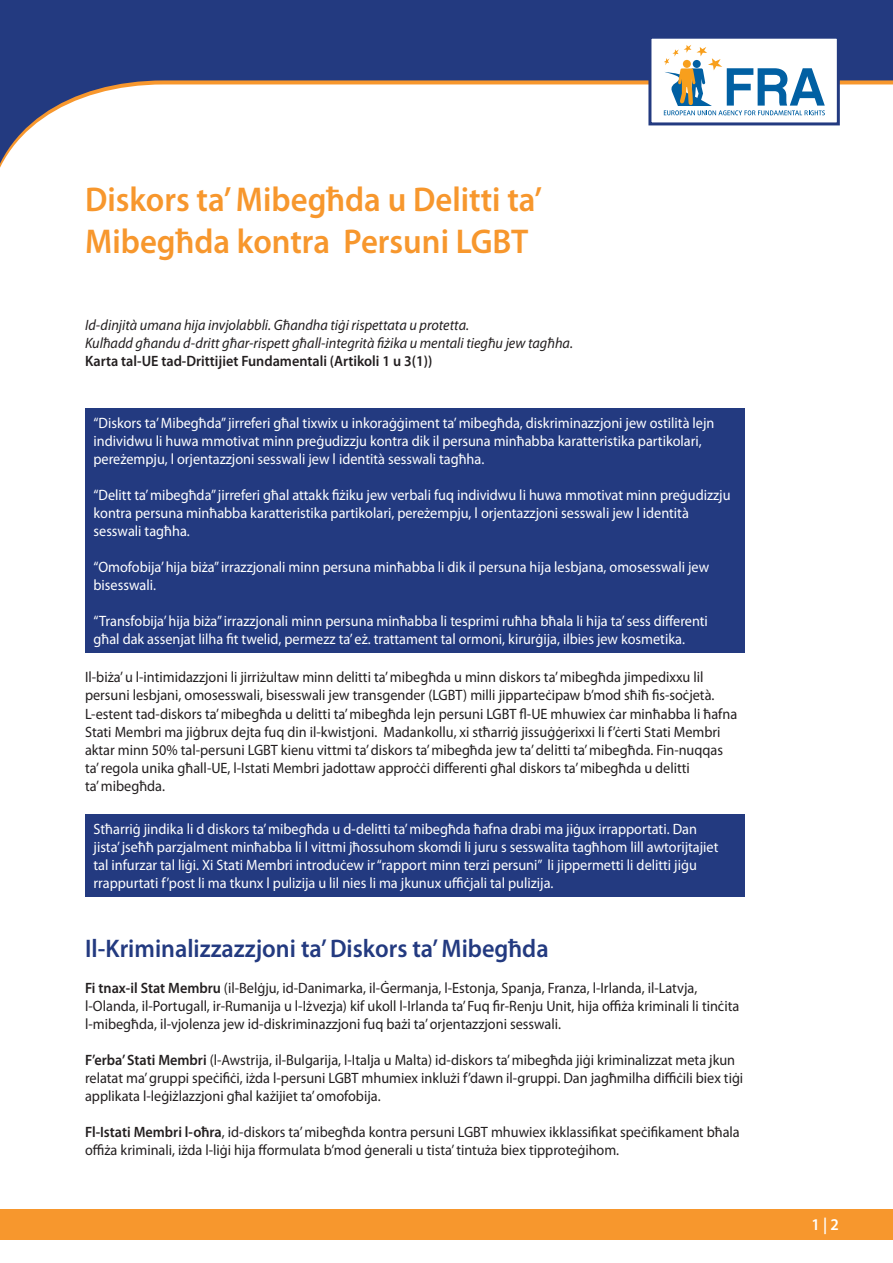
<style>
.page{position:relative;width:893px;height:1263px;background:#fff}
.page>*{position:absolute;margin:0;border:0;box-sizing:border-box;transform-origin:0 0}
.t1{font:600 34.5px/41.4px "Myriad Pro";color:#f7972d;scale:.95 1}
.t2{font:600 25.5px "Myriad Pro";color:#233a80;scale:.95 1}
.t3{font:600 16.5px "Myriad Pro";color:#fff;scale:.95 1}
.t4{font:15px/18px "Myriad Pro";color:#231f20;scale:.95 1}
.t5{font:15px/18px "Myriad Pro";color:#fff;scale:.95 1}
.t6{font:italic 15px/18px "Myriad Pro";color:#231f20;scale:.95 1}
.t7{font:600 15px "Myriad Pro";color:#231f20;scale:.95 1}
.s1{font-weight:600}
</style>
<div class="page">
<svg style="left:0;top:0;width:893px;height:168px;fill:#233a80"></svg>
<div style="left:85px;top:408px;width:659px;height:244px;background:#233a80"></div>
<div style="left:85px;top:814px;width:659px;height:83px;background:#233a80"></div>
<div style="left:0;top:1209px;width:893px;height:30px;background:#f7972d"></div>
<div style="left:648px;top:36px;width:192px;height:89px;background:#fff;border:3px solid #233a80"></div>
<svg style="left:663px;top:45px;width:162px;height:71px"></svg>
<h1 class="t1" style="left:85px;top:180px;width:483px">Diskors ta’ Mibegħda u Delitti ta’<br>Mibegħda kontra Persuni LGBT</h1>
<p class="t6" style="left:85px;top:316px;width:515px">Id-dinjità umana hija invjolabbli. Għandha tiġi rispettata u protetta.<br>Kulħadd għandu d-dritt għar-rispett għall-integrità fiżika u mentali tiegħu jew tagħha.</p>
<p class="t7" style="left:85px;top:353px;width:367px">Karta tal-UE tad-Drittijiet Fundamentali (Artikoli 1 u 3(1))</p>
<p class="t5" style="left:94px;top:414px;width:655px">“Diskors ta’ Mibegħda” jirreferi għal tixwix u inkoraġġiment ta’ mibegħda, diskriminazzjoni jew ostilità lejn individwu li huwa mmotivat minn preġudizzju kontra dik il persuna minħabba karatteristika partikolari, pereżempju, l orjentazzjoni sesswali jew l identità sesswali tagħha.</p>
<p class="t5" style="left:94px;top:486px;width:672px">“Delitt ta’ mibegħda” jirreferi għal attakk fiżiku jew verbali fuq individwu li huwa mmotivat minn preġudizzju kontra persuna minħabba karatteristika partikolari, pereżempju, l orjentazzjoni sesswali jew l identità sesswali tagħha.</p>
<p class="t5" style="left:94px;top:558px;width:650px">“Omofobija’ hija biża” irrazzjonali minn persuna minħabba li dik il persuna hija lesbjana, omosesswali jew bisesswali.</p>
<p class="t5" style="left:94px;top:612px;width:648px">“Transfobija’ hija biża” irrazzjonali minn persuna minħabba li tesprimi ruħha bħala li hija ta’ sess differenti għal dak assenjat lilha fit twelid, permezz ta’ eż. trattament tal ormoni, kirurġija, ilbies jew kosmetika.</p>
<p class="t4" style="left:85px;top:669px;width:688px">Il-biża’ u l-intimidazzjoni li jirriżultaw minn delitti ta’ mibegħda u minn diskors ta’ mibegħda jimpedixxu lil persuni lesbjani, omosesswali, bisesswali jew transgender (LGBT) milli jipparteċipaw b’mod sħiħ fis-soċjetà.<br>L-estent tad-diskors ta’ mibegħda u delitti ta’ mibegħda lejn persuni LGBT fl-UE mhuwiex ċar minħabba li ħafna Stati Membri ma jiġbrux dejta fuq din il-kwistjoni. Madankollu, xi stħarriġ jissuġġerixxi li f’ċerti Stati Membri aktar minn 50% tal-persuni LGBT kienu vittmi ta’ diskors ta’ mibegħda jew ta’ delitti ta’ mibegħda. Fin-nuqqas ta’ regola unika għall-UE, l-Istati Membri jadottaw approċċi differenti għal diskors ta’ mibegħda u delitti ta’mibegħda.</p>
<p class="t5" style="left:94px;top:820px;width:659px">Stħarriġ jindika li d diskors ta’ mibegħda u d-delitti ta’ mibegħda ħafna drabi ma jiġux irrapportati. Dan jista’ jseħħ parzjalment minħabba li l vittmi jħossuhom skomdi li juru s sesswalita tagħhom lill awtorijtajiet tal infurzar tal liġi. Xi Stati Membri introduċew ir “rapport minn terzi persuni” li jippermetti li delitti jiġu rrappurtati f’post li ma tkunx l pulizija u lil nies li ma jkunux uffiċjali tal pulizija.</p>
<h2 class="t2" style="left:85px;top:935px;width:490px">Il-Kriminalizzazzjoni ta’ Diskors ta’ Mibegħda</h2>
<p class="t4" style="left:85px;top:980px;width:690px"><span class="s1">Fi tnax-il Stat Membru</span> (il-Belġju, id-Danimarka, il-Ġermanja, l-Estonja, Spanja, Franza, l-Irlanda, il-Latvja, l-Olanda, il-Portugall, ir-Rumanija u l-Iżvezja) kif ukoll l-Irlanda ta’ Fuq fir-Renju Unit, hija offiża kriminali li tinċita l-mibegħda, il-vjolenza jew id-diskriminazzjoni fuq bażi ta’ orjentazzjoni sesswali.</p>
<p class="t4" style="left:85px;top:1052px;width:694px"><span class="s1">F’erba’ Stati Membri</span> (l-Awstrija, il-Bulgarija, l-Italja u Malta) id-diskors ta’ mibegħda jiġi kriminalizzat meta jkun relatat ma’ gruppi speċifiċi, iżda l-persuni LGBT mhumiex inklużi f’dawn il-gruppi. Dan jagħmilha diffiċili biex tiġi applikata l-leġiżlazzjoni għal każijiet ta’ omofobija.</p>
<p class="t4" style="left:85px;top:1124px;width:691px"><span class="s1">Fl-Istati Membri l-oħra</span>, id-diskors ta’ mibegħda kontra persuni LGBT mhuwiex ikklassifikat speċifikament bħala offiża kriminali, iżda l-liġi hija fformulata b’mod ġenerali u tista’ tintuża biex tipproteġihom.</p>
<p class="t3" style="left:811px;top:1215px;width:30px">1 | 2</p>
</div>
